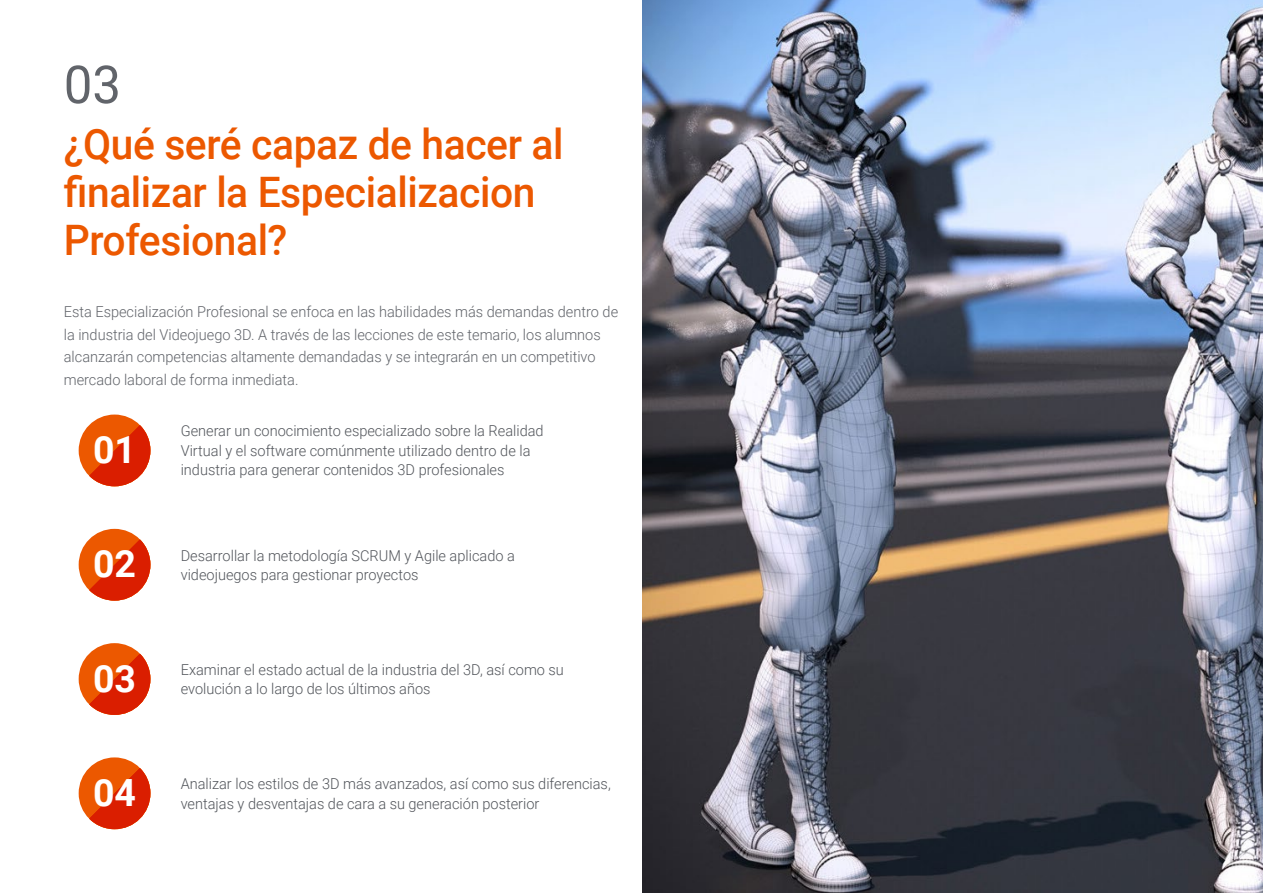
<style>
.page{position:relative;width:1263px;height:893px;background:#fff}
.page>*{position:absolute;margin:0;border:0;box-sizing:border-box;transform-origin:0 0}
.t1{font:52.5px "Roboto";color:#61646a}
.t2{font:500 42px/48px "Roboto";letter-spacing:-.01em;color:#ec5800}
.t3{font:700 37.5px "Roboto";color:#fff}
.t4{font:300 15px/19.5px "Roboto";color:#52555b}
.t5{font:300 15px/22.5px "Roboto";color:#61646a}
</style>
<div class="page">
<div style="left:79px;top:529px;width:71px;height:72px;background:#ec5800;border-radius:50%"></div>
<svg style="left:89px;top:539px;width:61px;height:62px"></svg>
<div style="left:79px;top:757px;width:71px;height:72px;background:#ec5800;border-radius:50%"></div>
<svg style="left:89px;top:768px;width:61px;height:61px"></svg>
<div style="left:79px;top:643px;width:71px;height:72px;background:#ec5800;border-radius:50%"></div>
<svg style="left:89px;top:654px;width:61px;height:61px"></svg>
<div style="left:79px;top:415px;width:71px;height:71px;background:#ec5800;border-radius:50%"></div>
<svg style="left:89px;top:425px;width:61px;height:61px"></svg>
<img style="left:642px;top:0;width:621px;height:893px">
<h1 class="t1" style="left:64px;top:48px;width:59px">03</h1>
<h2 class="t2" style="left:64px;top:119px;width:501px">¿Qué seré capaz de hacer al finalizar la Especializacion<br>Profesional?</h2>
<p class="t5" style="left:64px;top:300px;width:556px">Esta Especialización Profesional se enfoca en las habilidades más demandas dentro de la industria del Videojuego 3D. A través de las lecciones de este temario, los alumnos alcanzarán competencias altamente demandadas y se integrarán en un competitivo mercado laboral de forma inmediata.</p>
<h3 class="t3" style="left:93px;top:424px;width:45px">01</h3>
<p class="t4" style="left:181px;top:421px;width:364px">Generar un conocimiento especializado sobre la Realidad<br>Virtual y el software comúnmente utilizado dentro de la industria para generar contenidos 3D profesionales</p>
<h3 class="t3" style="left:93px;top:538px;width:45px">02</h3>
<p class="t4" style="left:181px;top:545px;width:336px">Desarrollar la metodología SCRUM y Agile aplicado a videojuegos para gestionar proyectos</p>
<h3 class="t3" style="left:93px;top:652px;width:45px">03</h3>
<p class="t4" style="left:181px;top:659px;width:385px">Examinar el estado actual de la industria del 3D, así como su evolución a lo largo de los últimos años</p>
<h3 class="t3" style="left:93px;top:766px;width:45px">04</h3>
<p class="t4" style="left:181px;top:773px;width:432px">Analizar los estilos de 3D más avanzados, así como sus diferencias, ventajas y desventajas de cara a su generación posterior</p>
</div>
